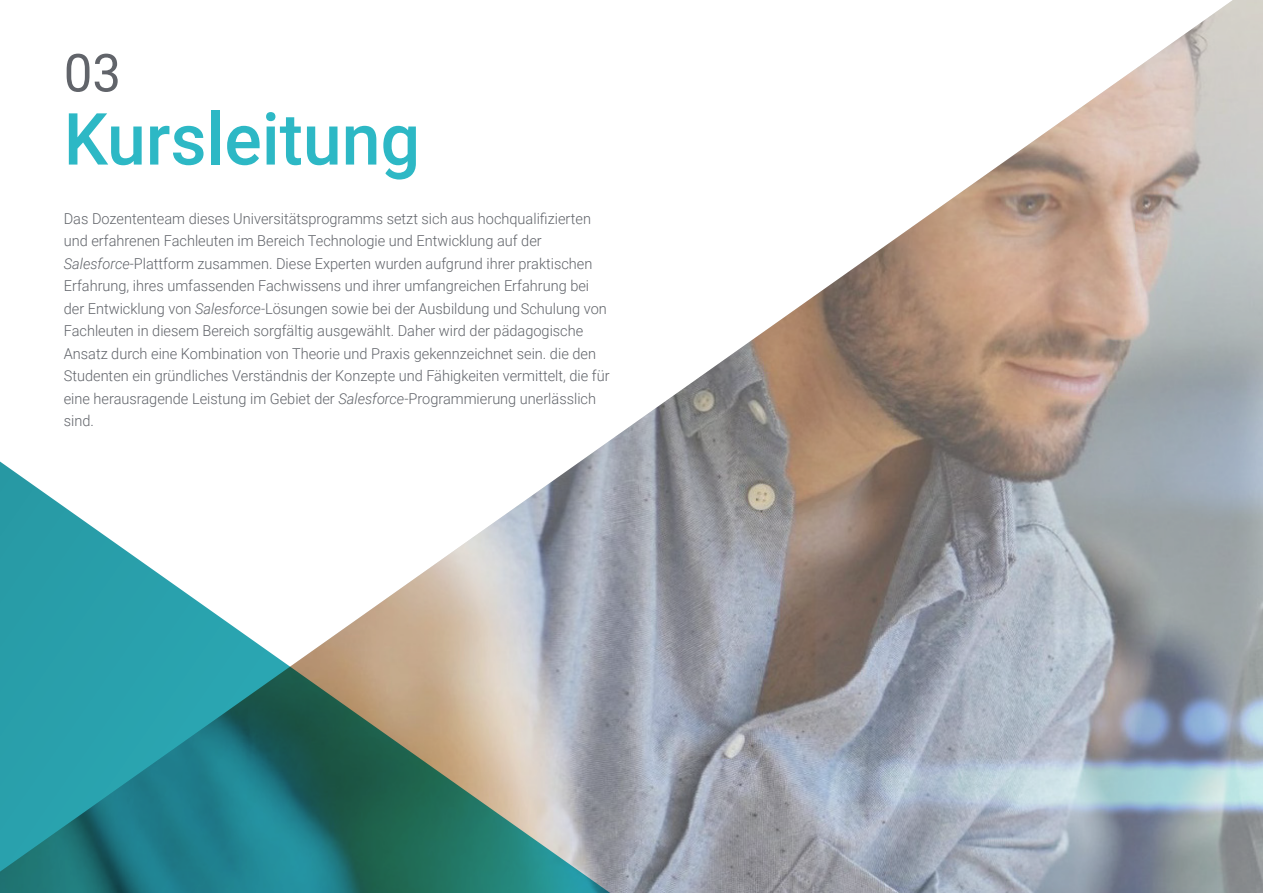
<style>
.page{position:relative;width:1263px;height:893px;background:#fff}
.page>*{position:absolute;margin:0;border:0;box-sizing:border-box;transform-origin:0 0}
.t1{font:500 72px "Roboto";color:#2db8c5}
.t2{font:52.5px "Roboto";color:#61646a}
.t3{font:300 15px/22.5px "Roboto";color:#61646a}
.s1{font-style:italic}
</style>
<div class="page">
<img style="left:602px;top:0;width:661px;height:893px">
<svg style="left:0;top:446px;width:640px;height:447px"></svg>
<h2 class="t2" style="left:64px;top:36px;width:59px">03</h2>
<h1 class="t1" style="left:64px;top:89px;width:358px">Kursleitung</h1>
<p class="t3" style="left:64px;top:207px;width:547px">Das Dozententeam dieses Universitätsprogramms setzt sich aus hochqualifizierten und erfahrenen Fachleuten im Bereich Technologie und Entwicklung auf der <span class="s1">Salesforce-</span>Plattform zusammen. Diese Experten wurden aufgrund ihrer praktischen Erfahrung, ihres umfassenden Fachwissens und ihrer umfangreichen Erfahrung bei der Entwicklung von <span class="s1">Salesforce-</span>Lösungen sowie bei der Ausbildung und Schulung von Fachleuten in diesem Bereich sorgfältig ausgewählt. Daher wird der pädagogische Ansatz durch eine Kombination von Theorie und Praxis gekennzeichnet sein. die den Studenten ein gründliches Verständnis der Konzepte und Fähigkeiten vermittelt, die für eine herausragende Leistung im Gebiet der <span class="s1">Salesforce</span>-Programmierung unerlässlich sind.</p>
</div>
